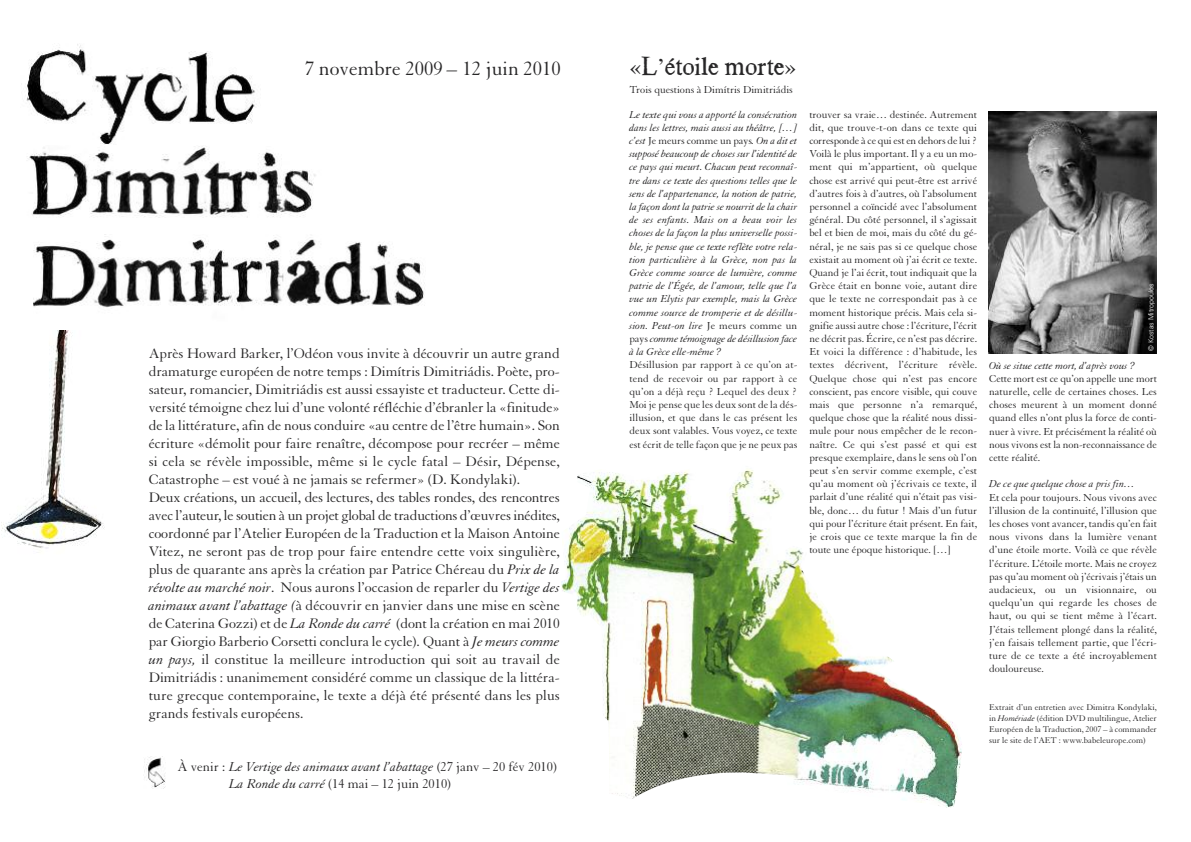
<style>
.page{position:relative;width:1191px;height:842px;background:#fff}
.page>*{position:absolute;margin:0;border:0;box-sizing:border-box;transform-origin:0 0}
.t1{font:24px "Odeon";color:#272627}
.t2{font:21px "Granjon";color:#272627}
.t3{font:15px/18px "Granjon";color:#272627}
.t4{font:italic 14px/16.8px "Granjon";color:#272627}
.t5{font:11px/13.2px "Granjon";color:#272627;text-align:justify}
.t6{font:italic 11px/13.2px "Granjon";color:#272627;text-align:justify}
.t7{font:9px/10.8px "Granjon";color:#272627;text-align:justify}
.t8{font:300 7px "Univers";color:#fff}
.s1{font-style:italic}
.s2{font-family:"Times"}
.s3{font-style:normal}
</style>
<div class="page">
<img style="left:26px;top:44px;width:229px;height:101px">
<img style="left:29px;top:146px;width:287px;height:72px">
<img style="left:33px;top:237px;width:392px;height:71px">
<img style="left:561px;top:469px;width:401px;height:339px">
<img style="left:988px;top:111px;width:169px;height:242px">
<img style="left:1px;top:330px;width:104px;height:219px">
<div style="left:828px;top:598px;width:15px;height:15px;background:#fff"></div>
<img style="left:144px;top:756px;width:21px;height:33px">
<h2 class="t2" style="left:305px;top:60px;width:257px">7 novembre 2009 <span class="s1">–</span> 12 juin 2010</h2>
<h1 class="t1" style="left:629px;top:56px;width:168px"><span class="s2">«</span>L<span class="s2">’</span>étoile morte<span class="s2">»</span></h1>
<p class="t5" style="left:629px;top:84px;width:165px">Trois questions à Dimítris Dimitriádis</p>
<p class="t3" style="left:149px;top:346px;width:413px">Après Howard Barker, l’Odéon vous invite à découvrir un autre grand dramaturge européen de notre temps : Dimítris Dimitriádis. Poète, pro&shy;sateur, romancier, Dimitriádis est aussi essayiste et traducteur. Cette di&shy;versité témoigne chez lui d’une volonté réfléchie d’ébranler la «finitude» de la littérature, afin de nous conduire «au centre de l’être humain». Son écriture «démolit pour faire renaître, décompose pour recréer – même si cela se révèle impossible, même si le cycle fatal – Désir, Dépense, Catastrophe – est voué à ne jamais se refermer» (D. Kondylaki).<br>Deux créations, un accueil, des lectures, des tables rondes, des rencontres avec l’auteur, le soutien à un projet global de traductions d’œuvres inédites, coordonné par l’Atelier Européen de la Traduction et la Maison Antoine Vitez, ne seront pas de trop pour faire entendre cette voix singulière, plus de quarante ans après la création par Patrice Chéreau du <span class="s1">Prix de la révolte au marché noir</span>. Nous aurons l’occasion de reparler du <span class="s1">Vertige des animaux avant l’abattage (</span>à découvrir en janvier dans une mise en scène de Caterina Gozzi) et de <span class="s1">La Ronde du carré</span> (dont la création en mai 2010 par Giorgio Barberio Corsetti conclura le cycle). Quant à <span class="s1">Je meurs comme un pays,</span> il constitue la meilleure introduction qui soit au travail de Dimitriádis : unanimement considéré comme un classique de la littéra&shy;ture grecque contemporaine, le texte a déjà été présenté dans les plus grands festivals européens.</p>
<p class="t4" style="left:229px;top:760px;width:329px;text-indent:-52px"><span class="s3">À venir :</span> Le Vertige des animaux avant l’abattage <span class="s3">(27 janv – 20 fév 2010)<br></span>La Ronde du carré <span class="s3">(14 mai – 12 juin 2010)</span></p>
<p class="t6" style="left:629px;top:109px;width:169px">Le texte qui vous a apporté la consécration dans les lettres, mais aussi au théâtre, […] c’est <span class="s3">Je meurs comme un pays</span>. On a dit et supposé beaucoup de choses sur l’identité de ce pays qui meurt. Chacun peut reconnaî&shy;tre dans ce texte des questions telles que le sens de l’appartenance, la notion de patrie, la façon dont la patrie se nourrit de la chair de ses enfants. Mais on a beau voir les choses de la façon la plus universelle possi&shy;ble, je pense que ce texte reflète votre rela&shy;tion particulière à la Grèce, non pas la Grèce comme source de lumière, comme patrie de l’Égée, de l’amour, telle que l’a vue un Elytis par exemple, mais la Grèce comme source de tromperie et de désillu&shy;sion. Peut-on lire <span class="s3">Je meurs comme un pays</span> comme témoignage de désillusion face à la Grèce elle-même ?</p>
<p class="t5" style="left:629px;top:359px;width:169px">Désillusion par rapport à ce qu’on at&shy;tend de recevoir ou par rapport à ce qu’on a déjà reçu ? Lequel des deux ?<br>Moi je pense que les deux sont de la dés&shy;illusion, et que dans le cas présent les deux sont valables. Vous voyez, ce texte est écrit de telle façon que je ne peux pas</p>
<p class="t5" style="left:809px;top:109px;width:169px">trouver sa vraie… destinée. Autrement dit, que trouve-t-on dans ce texte qui corresponde à ce qui est en dehors de lui ?<br>Voilà le plus important. Il y a eu un mo&shy;ment qui m’appartient, où quelque chose est arrivé qui peut-être est arrivé d’autres fois à d’autres, où l’absolument personnel a coïncidé avec l’absolument général. Du côté personnel, il s’agissait bel et bien de moi, mais du côté du gé&shy;néral, je ne sais pas si ce quelque chose existait au moment où j’ai écrit ce texte.<br>Quand je l’ai écrit, tout indiquait que la Grèce était en bonne voie, autant dire que le texte ne correspondait pas à ce moment historique précis. Mais cela si&shy;gnifie aussi autre chose : l’écriture, l’écrit ne décrit pas. Écrire, ce n’est pas décrire.<br>Et voici la différence : d’habitude, les textes décrivent, l’écriture révèle.<br>Quelque chose qui n’est pas encore conscient, pas encore visible, qui couve mais que personne n’a remarqué, quelque chose que la réalité nous dissi&shy;mule pour nous empêcher de le recon&shy;naître. Ce qui s’est passé et qui est presque exemplaire, dans le sens où l’on peut s’en servir comme exemple, c’est qu’au moment où j’écrivais ce texte, il parlait d’une réalité qui n’était pas visi&shy;ble, donc… du futur ! Mais d’un futur qui pour l’écriture était présent. En fait, je crois que ce texte marque la fin de toute une époque historique. […]</p>
<p class="t8" style="left:1148px;top:351px;width:69px;rotate:-90deg">© Kostas Mitropoulos</p>
<p class="t6" style="left:989px;top:360px;width:147px">Où se situe cette mort, d’après vous ?</p>
<p class="t5" style="left:989px;top:373px;width:169px">Cette mort est ce qu’on appelle une mort naturelle, celle de certaines choses. Les choses meurent à un moment donné quand elles n’ont plus la force de conti&shy;nuer à vivre. Et précisément la réalité où nous vivons est la non-reconnaissance de cette réalité.</p>
<p class="t6" style="left:989px;top:478px;width:148px">De ce que quelque chose a pris fin…</p>
<p class="t5" style="left:989px;top:491px;width:169px">Et cela pour toujours. Nous vivons avec l’illusion de la continuité, l’illusion que les choses vont avancer, tandis qu’en fait nous vivons dans la lumière venant d’une étoile morte. Voilà ce que révèle l’écriture. L’étoile morte. Mais ne croyez pas qu’au moment où j’écrivais j’étais un audacieux, ou un visionnaire, ou quelqu’un qui regarde les choses de haut, ou qui se tient même à l’écart.<br>J’étais tellement plongé dans la réalité, j’en faisais tellement partie, que l’écri&shy;ture de ce texte a été incroyablement douloureuse.</p>
<p class="t7" style="left:989px;top:703px;width:169px">Extrait d’un entretien avec Dimitra Kondylaki, in <span class="s1">Homériade</span> (édition DVD multilingue, Atelier Européen de la Traduction, 2007 – à commander sur le site de l’AET : www.babeleurope.com)</p>
</div>
